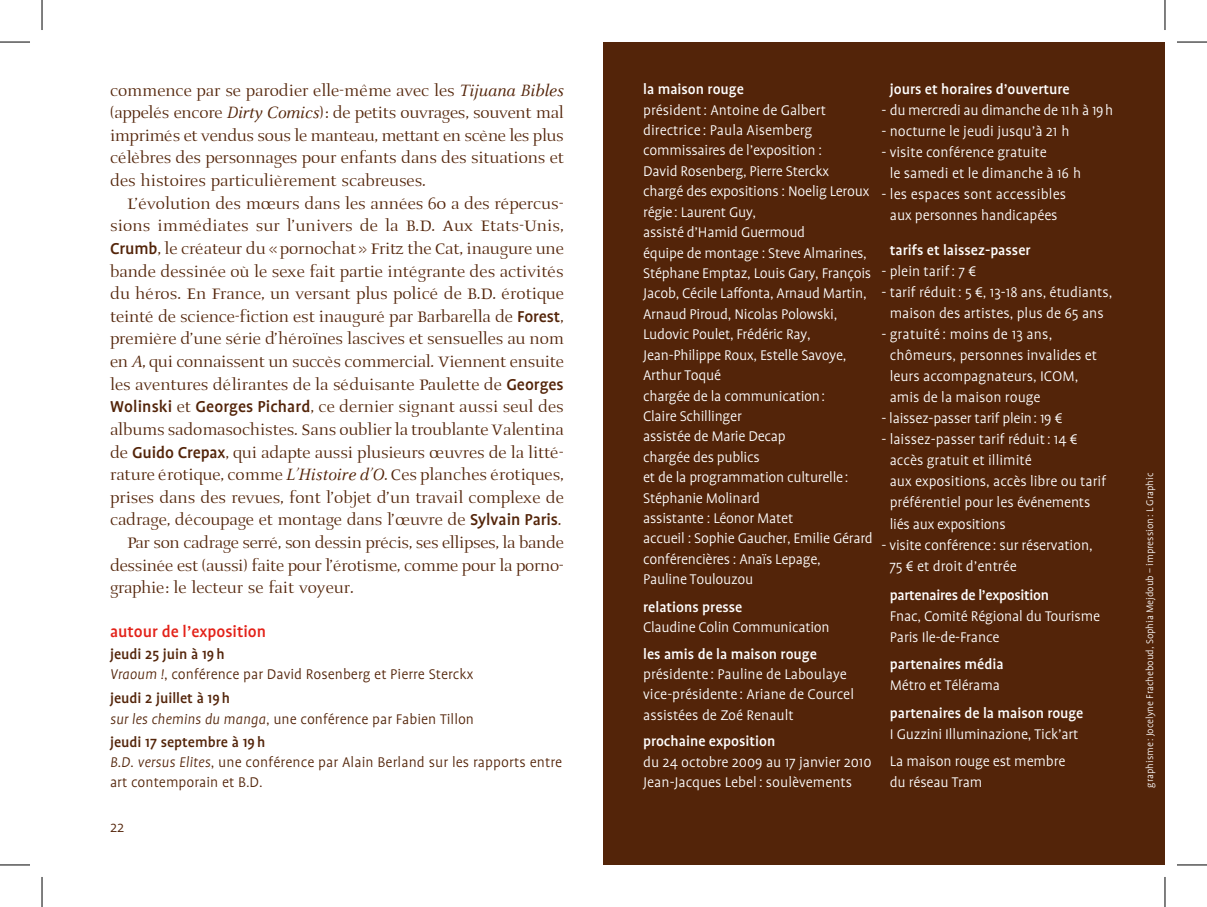
<style>
.page{position:relative;width:1207px;height:907px;background:#fff}
.page>*{position:absolute;margin:0;border:0;box-sizing:border-box;transform-origin:0 0}
.t1{font:20px/22.6px "AI Prospera II";letter-spacing:-.005em;color:#532409;text-align:justify}
.t2{font:500 18px "Profile";color:#e32219}
.t3{font:300 16px/20.4px "Profile";letter-spacing:-.01em;color:#fff}
.t4{font:300 16px/20px "Profile";color:#532409}
.t5{font:500 16px "Profile";color:#fff}
.t6{font:300 16px/21px "Profile";letter-spacing:.01em;color:#fff;text-align:center}
.t7{font:500 16px "Profile";letter-spacing:-.02em;color:#fff}
.t8{font:300 11px "Profile";color:#fff}
.s1{font-family:"Celeste";font-style:italic;font-size:18px}
.s2{font-family:"Profile";font-weight:500;font-size:18px}
.s3{font-weight:500}
.s4{font-style:italic}
</style>
<div class="page">
<div style="left:603px;top:42px;width:562px;height:822px;background:#532409"></div>
<hr style="left:0;top:42px;width:30px;height:1px;background:#000">
<hr style="left:1177px;top:42px;width:30px;height:1px;background:#000">
<hr style="left:0;top:864px;width:30px;height:1px;background:#000">
<hr style="left:1177px;top:864px;width:30px;height:1px;background:#000">
<hr style="left:42px;top:0;width:1px;height:30px;background:#000">
<hr style="left:42px;top:876px;width:1px;height:30px;background:#000">
<hr style="left:1164px;top:0;width:1px;height:30px;background:#000">
<hr style="left:1164px;top:876px;width:1px;height:30px;background:#000">
<p class="t1" style="left:110px;top:80px;width:455px">commence par se parodier elle-même avec les <span class="s1">Tijuana Bibles </span>(appelés encore <span class="s1">Dirty Comics</span>): de petits ouvrages, souvent mal imprimés et vendus sous le manteau, mettant en scène les plus célèbres des personnages pour enfants dans des situations et des histoires particulièrement scabreuses.</p>
<p class="t1" style="left:127px;top:193px;width:438px">L’évolution des mœurs dans les années 60 a des répercus-</p>
<p class="t1" style="left:110px;top:215px;width:455px">sions immédiates sur l’univers de la B.D. Aux Etats-Unis,</p>
<p class="t1" style="left:110px;top:238px;width:455px"><span class="s2">Crumb</span>, le créateur du « pornochat » Fritz the Cat, inaugure une</p>
<p class="t1" style="left:110px;top:261px;width:455px">bande dessinée où le sexe fait partie intégrante des activités</p>
<p class="t1" style="left:110px;top:283px;width:455px">du héros. En France, un versant plus policé de B.D. érotique</p>
<p class="t1" style="left:110px;top:306px;width:455px">teinté de science-fiction est inauguré par Barbarella de <span class="s2">Forest</span>,</p>
<p class="t1" style="left:110px;top:328px;width:455px">première d’une série d’héroïnes lascives et sensuelles au nom</p>
<p class="t1" style="left:110px;top:351px;width:455px">en <span class="s1">A</span>, qui connaissent un succès commercial. Viennent ensuite</p>
<p class="t1" style="left:110px;top:374px;width:455px">les aventures délirantes de la séduisante Paulette de <span class="s2">Georges</span></p>
<p class="t1" style="left:110px;top:396px;width:455px"><span class="s2">Wolinski</span> et <span class="s2">Georges Pichard</span>, ce dernier signant aussi seul des</p>
<p class="t1" style="left:110px;top:419px;width:455px">albums sadomasochistes. Sans oublier la troublante Valentina</p>
<p class="t1" style="left:110px;top:441px;width:455px">de <span class="s2">Guido Crepax</span>, qui adapte aussi plusieurs œuvres de la litté-</p>
<p class="t1" style="left:110px;top:464px;width:455px">rature érotique, comme <span class="s1">L’Histoire d’O</span>. Ces planches érotiques,</p>
<p class="t1" style="left:110px;top:487px;width:455px">prises dans des revues, font l’objet d’un travail complexe de</p>
<p class="t1" style="left:110px;top:509px;width:453px">cadrage, découpage et montage dans l’œuvre de <span class="s2">Sylvain Paris</span>.</p>
<p class="t1" style="left:127px;top:532px;width:438px">Par son cadrage serré, son dessin précis, ses ellipses, la bande</p>
<p class="t1" style="left:110px;top:554px;width:455px">dessinée est (aussi) faite pour l’érotisme, comme pour la porno-</p>
<p class="t1" style="left:110px;top:577px;width:245px">graphie: le lecteur se fait voyeur.</p>
<p class="t2" style="left:110px;top:621px;width:158px">autour de l’exposition</p>
<p class="t4" style="left:110px;top:643px;width:365px"><span class="s3">jeudi 25 juin à 19h<br></span><span class="s4">Vraoum !</span>, conférence par David Rosenberg et Pierre Sterckx</p>
<p class="t4" style="left:110px;top:687px;width:365px;line-height:21px"><span class="s3">jeudi 2 juillet à 19h<br></span><span class="s4">sur les chemins du manga</span>, une conférence par Fabien Tillon</p>
<p class="t4" style="left:110px;top:732px;width:454px"><span class="s3">jeudi 17 septembre à 19h<br></span><span class="s4">B.D. versus Elites</span>, une conférence par Alain Berland sur les rapports entre art contemporain et B.D.</p>
<p class="t4" style="left:110px;top:816px;width:15px">22</p>
<p class="t5" style="left:643px;top:81px;width:102px">la maison rouge</p>
<p class="t3" style="left:643px;top:100px;width:231px">président: Antoine de Galbert directrice : Paula Aisemberg commissaires de l’exposition :<br>David Rosenberg, Pierre Sterckx chargé des expositions : Noelig Leroux régie: Laurent Guy,<br>assisté d’Hamid Guermoud<br>équipe de montage : Steve Almarines,<br>Stéphane Emptaz, Louis Gary, François<br>Jacob, Cécile Laffonta, Arnaud Martin,<br>Arnaud Piroud, Nicolas Polowski,<br>Ludovic Poulet, Frédéric Ray,<br>Jean-Philippe Roux, Estelle Savoye,<br>Arthur Toqué<br>chargée de la communication:<br>Claire Schillinger<br>assistée de Marie Decap<br>chargée des publics<br>et de la programmation culturelle:<br>Stéphanie Molinard<br>assistante : Léonor Matet<br>accueil : Sophie Gaucher, Emilie Gérard conférencières : Anaïs Lepage,<br>Pauline Toulouzou</p>
<p class="t5" style="left:643px;top:598px;width:101px">relations presse</p>
<p class="t3" style="left:643px;top:617px;width:188px">Claudine Colin Communication</p>
<p class="t5" style="left:643px;top:645px;width:175px">les amis de la maison rouge</p>
<p class="t3" style="left:643px;top:663px;width:212px">présidente : Pauline de Laboulaye vice-présidente : Ariane de Courcel assistées de Zoé Renault</p>
<p class="t5" style="left:643px;top:732px;width:134px">prochaine exposition</p>
<p class="t3" style="left:643px;top:751px;width:230px">du 24 octobre 2009 au 17 janvier 2010<br>Jean-Jacques Lebel : soulèvements</p>
<p class="t5" style="left:890px;top:81px;width:181px">jours et horaires d’ouverture</p>
<p class="t3" style="left:881px;top:100px;width:233px">- du mercredi au dimanche de 11h à 19h</p>
<p class="t3" style="left:881px;top:121px;width:190px">- nocturne le jeudi jusqu’à 21 h</p>
<p class="t3" style="left:889px;top:142px;width:193px;line-height:21px;text-indent:-8px">- visite conférence gratuite<br>le samedi et le dimanche à 16 h</p>
<p class="t6" style="left:881px;top:184px;width:186px">- les espaces sont accessibles aux personnes handicapées</p>
<p class="t5" style="left:890px;top:242px;width:142px">tarifs et laissez-passer</p>
<p class="t3" style="left:881px;top:261px;width:96px">- plein tarif: 7 €</p>
<p class="t3" style="left:881px;top:282px;width:232px;line-height:21px;text-align:center">- tarif réduit: 5 €, 13-18 ans, étudiants, maison des artistes, plus de 65 ans</p>
<p class="t3" style="left:889px;top:324px;width:209px;line-height:21px;text-indent:-8px">- gratuité : moins de 13 ans, chômeurs, personnes invalides et leurs accompagnateurs, ICOM, amis de la maison rouge</p>
<p class="t3" style="left:881px;top:408px;width:183px">- laissez-passer tarif plein: 19 €</p>
<p class="t3" style="left:889px;top:429px;width:218px;line-height:21px;text-indent:-8px">- laissez-passer tarif réduit: 14 € accès gratuit et illimité<br>aux expositions, accès libre ou tarif préférentiel pour les événements liés aux expositions</p>
<p class="t3" style="left:889px;top:534px;width:205px;line-height:21px;text-indent:-8px">- visite conférence: sur réservation,<br>75 € et droit d’entrée</p>
<p class="t7" style="left:890px;top:586px;width:161px">partenaires de l’exposition</p>
<p class="t3" style="left:890px;top:605px;width:212px;line-height:21px">Fnac, Comité Régional du Tourisme<br>Paris Ile-de-France</p>
<p class="t5" style="left:890px;top:655px;width:115px">partenaires média</p>
<p class="t3" style="left:890px;top:674px;width:112px">Métro et Télérama</p>
<p class="t5" style="left:890px;top:704px;width:195px">partenaires de la maison rouge</p>
<p class="t3" style="left:890px;top:720px;width:190px;line-height:27px">I Guzzini Illuminazione, Tick’art<br>La maison rouge est membre</p>
<p class="t3" style="left:890px;top:771px;width:94px">du réseau Tram</p>
<p class="t8" style="left:1144px;top:787px;width:316px;rotate:-90deg">graphisme : Jocelyne Fracheboud, Sophia Mejdoub – impression: L Graphic</p>
</div>
